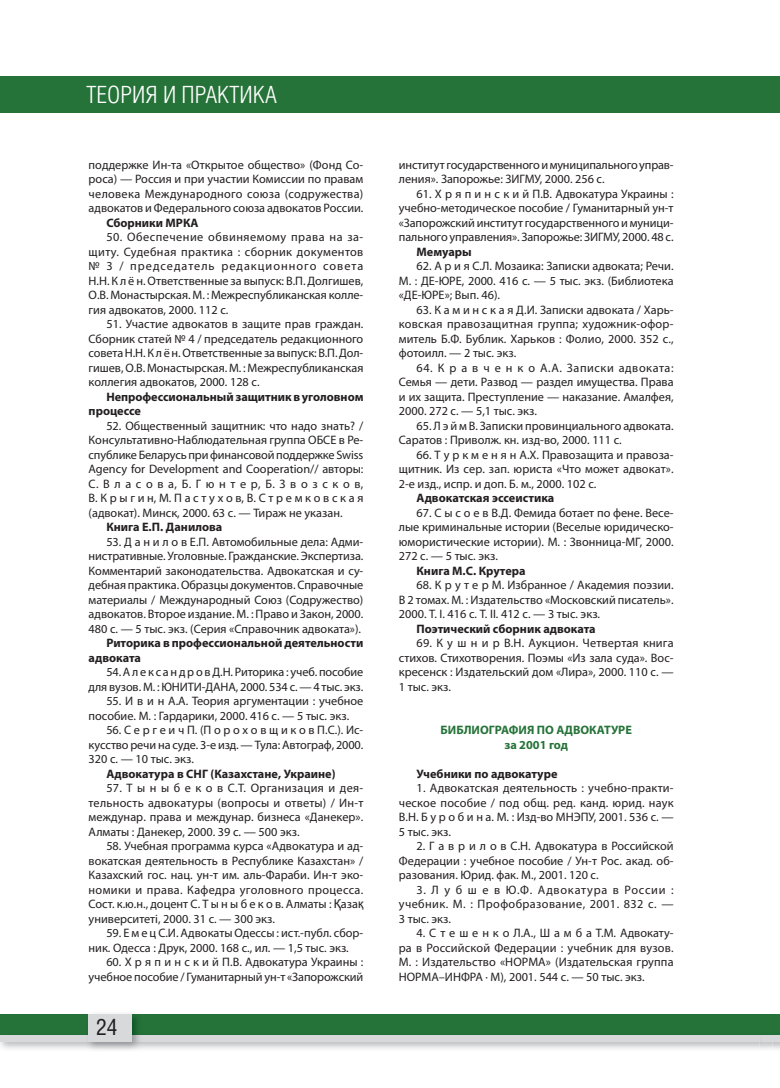
<style>
.page{position:relative;width:780px;height:1088px;background:#fff}
.page>*{position:absolute;margin:0;border:0;box-sizing:border-box;transform-origin:0 0}
.t1{font:300 23.75px "Helios Cond";color:#fff;scale:1.04 1}
.t2{font:22.5px "Helios Cond";color:#231f20}
.t3{font:12.25px/14.5px "Myriad Pro";color:#231f20;text-align:justify}
.t4{font:700 12.25px/14.5px "Myriad Pro";color:#231f20}
.t5{font:700 12.25px/14.5px "Myriad Pro";color:#267339;text-align:center}
.s1{font-family:"Arial"}
</style>
<div class="page">
<div style="left:0;top:1014px;width:780px;height:22px;background:#267339"></div>
<div style="left:0;top:76px;width:780px;height:37px;background:#267339"></div>
<div style="left:0;top:1035px;width:762px;height:6px;background:#d8d9db"></div>
<img style="left:772px;top:1041px;width:8px;height:8px">
<img style="left:759px;top:1041px;width:13px;height:8px">
<div style="left:762px;top:1035px;width:18px;height:6px;background:#d8d9db"></div>
<img style="left:86px;top:1014px;width:56px;height:37px">
<div style="left:89px;top:1014px;width:43px;height:27px;background:#d8d9db"></div>
<h1 class="t1" style="left:86px;top:81px;width:185px">ТЕОРИЯ И ПРАКТИКА</h1>
<p class="t3" style="left:89px;top:158px;width:276px">поддержке Ин-та «Открытое общество» (Фонд Со&shy;роса) — Россия и при участии Комиссии по правам человека Международного союза (содружества) адвокатов и Федерального союза адвокатов России.</p>
<p class="t4" style="left:106px;top:215px;width:94px">Сборники МРКА</p>
<p class="t3" style="left:89px;top:231px;width:276px;text-indent:18px">50. Обеспечение обвиняемому права на за&shy;щиту. Судебная практика : сборник документов № 3 / председатель редакционного совета Н.Н. К л ё н. Ответственные за выпуск: В.П. Долгишев, О.В. Монастырская. М. : Межреспубликанская колле&shy;гия адвокатов, 2000. 112 с.</p>
<p class="t3" style="left:89px;top:318px;width:276px;text-indent:18px">51. Участие адвокатов в защите прав граждан.<br>Сборник статей № 4 / председатель редакционного совета Н.Н. К л ё н. Ответственные за выпуск: В.П. Дол&shy;гишев, О.В. Монастырская. М. : Межреспубликанская коллегия адвокатов, 2000. 128 с.</p>
<p class="t4" style="left:89px;top:389px;width:276px;text-indent:18px">Непрофессиональный защитник в уголовном процессе</p>
<p class="t3" style="left:89px;top:419px;width:276px;text-indent:18px">52. Общественный защитник: что надо знать? / Консультативно-Наблюдательная группа ОБСЕ в Ре&shy;спублике Беларусь при финансовой поддержке Swiss Agency for Development and Cooperation// авторы:<br>С. В л а с о в а, Б. Г ю н т е р, Б. З в о з с к о в, В. К р ы г и н, М. П а с т у х о в, В. С т р е м к о в с к а я (адвокат). Минск, 2000. 63 с. — Тираж не указан.</p>
<p class="t4" style="left:106px;top:520px;width:117px">Книга Е.П. Данилова</p>
<p class="t3" style="left:89px;top:535px;width:276px;text-indent:18px">53. Д а н и л о в Е.П. Автомобильные дела: Адми&shy;нистративные. Уголовные. Гражданские. Экспертиза.<br>Комментарий законодательства. Адвокатская и су&shy;дебная практика. Образцы документов. Справочные материалы / Международный Союз (Содружество) адвокатов. Второе издание. М. : Право и Закон, 2000.<br>480 с. — 5 тыс. экз. (Серия «Справочник адвоката»).</p>
<p class="t4" style="left:89px;top:636px;width:276px;text-indent:18px">Риторика в профессиональной деятельности адвоката</p>
<p class="t3" style="left:89px;top:666px;width:276px;text-align:right">54. А л е к с а н д р о в Д.Н. Риторика : учеб. пособие для вузов. М. : ЮНИТИ-ДАНА, 2000. 534 с. — 4 тыс. экз.</p>
<p class="t3" style="left:89px;top:695px;width:276px;text-indent:18px">55. И в и н А.А. Теория аргументации : учебное пособие. М. : Гардарики, 2000. 416 с. — 5 тыс. экз.</p>
<p class="t3" style="left:89px;top:724px;width:276px;text-indent:18px">56. С е р г е и ч П. (П о р о х о в щ и к о в П.С.). Ис&shy;кусство речи на суде. 3-е изд. — Тула: Автограф, 2000.<br>320 с. — 10 тыс. экз.</p>
<p class="t4" style="left:106px;top:766px;width:231px">Адвокатура в СНГ (Казахстане, Украине)</p>
<p class="t3" style="left:89px;top:782px;width:276px;text-indent:18px">57. Т ы н ы б е к о в С.Т. Организация и дея&shy;тельность адвокатуры (вопросы и ответы) / Ин-т междунар. права и междунар. бизнеса «Данекер».<br>Алматы : Данекер, 2000. 39 с. — 500 экз.</p>
<p class="t3" style="left:89px;top:840px;width:276px;text-indent:18px">58. Учебная программа курса «Адвокатура и ад&shy;вокатская деятельность в Республике Казахстан» / Казахский гос. нац. ун-т им. аль-Фараби. Ин-т эко&shy;номики и права. Кафедра уголовного процесса.<br>Сост. к.ю.н., доцент С. Т ы н ы б е к о в. Алматы : <span class="s1">Қ</span>аза<span class="s1">қ </span>университеті, 2000. 31 с. — 300 экз.</p>
<p class="t3" style="left:89px;top:927px;width:276px;text-indent:18px">59. Е м е ц С.И. Адвокаты Одессы : ист.-публ. сбор&shy;ник. Одесса : Друк, 2000. 168 с., ил. — 1,5 тыс. экз.</p>
<p class="t3" style="left:89px;top:956px;width:276px;text-align:right">60. Х р я п и н с к и й П.В. Адвокатура Украины : учебное пособие / Гуманитарный ун-т «Запорожский</p>
<h2 class="t2" style="left:96px;top:1014px;width:23px">24</h2>
<p class="t3" style="left:399px;top:158px;width:276px">институт государственного и муниципального управ&shy;ления». Запорожье: ЗИГМУ, 2000. 256 с.</p>
<p class="t3" style="left:399px;top:187px;width:276px;text-indent:18px">61. Х р я п и н с к и й П.В. Адвокатура Украины : учебно-методическое пособие / Гуманитарный ун-т «Запорожский институт государственного и муници&shy;пального управления». Запорожье: ЗИГМУ, 2000. 48 с.</p>
<p class="t4" style="left:416px;top:244px;width:57px">Мемуары</p>
<p class="t3" style="left:399px;top:260px;width:276px;text-indent:18px">62. А р и я С.Л. Мозаика: Записки адвоката; Речи.<br>М. : ДЕ-ЮРЕ, 2000. 416 с. — 5 тыс. экз. (Библиотека «ДЕ-ЮРЕ»; Вып. 46).</p>
<p class="t3" style="left:399px;top:303px;width:276px;text-indent:18px">63. К а м и н с к а я Д.И. Записки адвоката / Харь&shy;ковская правозащитная группа; художник-офор&shy;митель Б.Ф. Бублик. Харьков : Фолио, 2000. 352 с., фотоилл. — 2 тыс. экз.</p>
<p class="t3" style="left:399px;top:361px;width:276px;text-indent:18px">64. К р а в ч е н к о А.А. Записки адвоката:<br>Семья — дети. Развод — раздел имущества. Права и их защита. Преступление — наказание. Амалфея, 2000. 272 с. — 5,1 тыс. экз.</p>
<p class="t3" style="left:399px;top:419px;width:276px;text-indent:18px">65. Л э й м В. Записки провинциального адвоката.<br>Саратов : Приволж. кн. изд-во, 2000. 111 с.</p>
<p class="t3" style="left:399px;top:448px;width:276px;text-indent:18px">66. Т у р к м е н я н А.Х. Правозащита и правоза&shy;щитник. Из сер. зап. юриста «Что может адвокат».<br>2-е изд., испр. и доп. Б. м., 2000. 102 с.</p>
<p class="t4" style="left:416px;top:491px;width:139px">Адвокатская эссеистика</p>
<p class="t3" style="left:399px;top:506px;width:276px;text-indent:18px">67. С ы с о е в В.Д. Фемида ботает по фене. Весе&shy;лые криминальные истории (Веселые юридическо&shy;юмористические истории). М. : Звонница-МГ, 2000.<br>272 с. — 5 тыс. экз.</p>
<p class="t4" style="left:416px;top:563px;width:111px">Книга М.С. Крутера</p>
<p class="t3" style="left:399px;top:579px;width:276px;text-indent:18px">68. К р у т е р М. Избранное / Академия поэзии.<br>В 2 томах. М. : Издательство «Московский писатель».<br>2000. Т. I. 416 с. Т. II. 412 с. — 3 тыс. экз.</p>
<p class="t4" style="left:416px;top:621px;width:181px">Поэтический сборник адвоката</p>
<p class="t3" style="left:399px;top:637px;width:276px;text-indent:18px">69. К у ш н и р В.Н. Аукцион. Четвертая книга стихов. Стихотворения. Поэмы «Из зала суда». Вос&shy;кресенск : Издательский дом «Лира», 2000. 110 с. — 1 тыс. экз.</p>
<p class="t5" style="left:440px;top:723px;width:193px">БИБЛИОГРАФИЯ ПО АДВОКАТУРЕ за 2001 год</p>
<p class="t4" style="left:416px;top:766px;width:142px">Учебники по адвокатуре</p>
<p class="t3" style="left:399px;top:782px;width:276px;text-indent:18px">1. Адвокатская деятельность : учебно-практи&shy;ческое пособие / под общ. ред. канд. юрид. наук В.Н. Б у р о б и н а. М. : Изд-во МНЭПУ, 2001. 536 с. — 5 тыс. экз.</p>
<p class="t3" style="left:399px;top:840px;width:276px;text-indent:18px">2. Г а в р и л о в С.Н. Адвокатура в Российской Федерации : учебное пособие / Ун-т Рос. акад. об&shy;разования. Юрид. фак. М., 2001. 120 с.</p>
<p class="t3" style="left:399px;top:883px;width:276px;text-indent:18px">3. Л у б ш е в Ю.Ф. Адвокатура в России : учебник. М. : Профобразование, 2001. 832 с. — 3 тыс. экз.</p>
<p class="t3" style="left:399px;top:927px;width:276px;text-indent:18px">4. С т е ш е н к о Л.А., Ш а м б а Т.М. Адвокату&shy;ра в Российской Федерации : учебник для вузов.<br>М. : Издательство «НОРМА» (Издательская группа НОРМА–ИНФРА ∙ М), 2001. 544 с. — 50 тыс. экз.</p>
</div>
